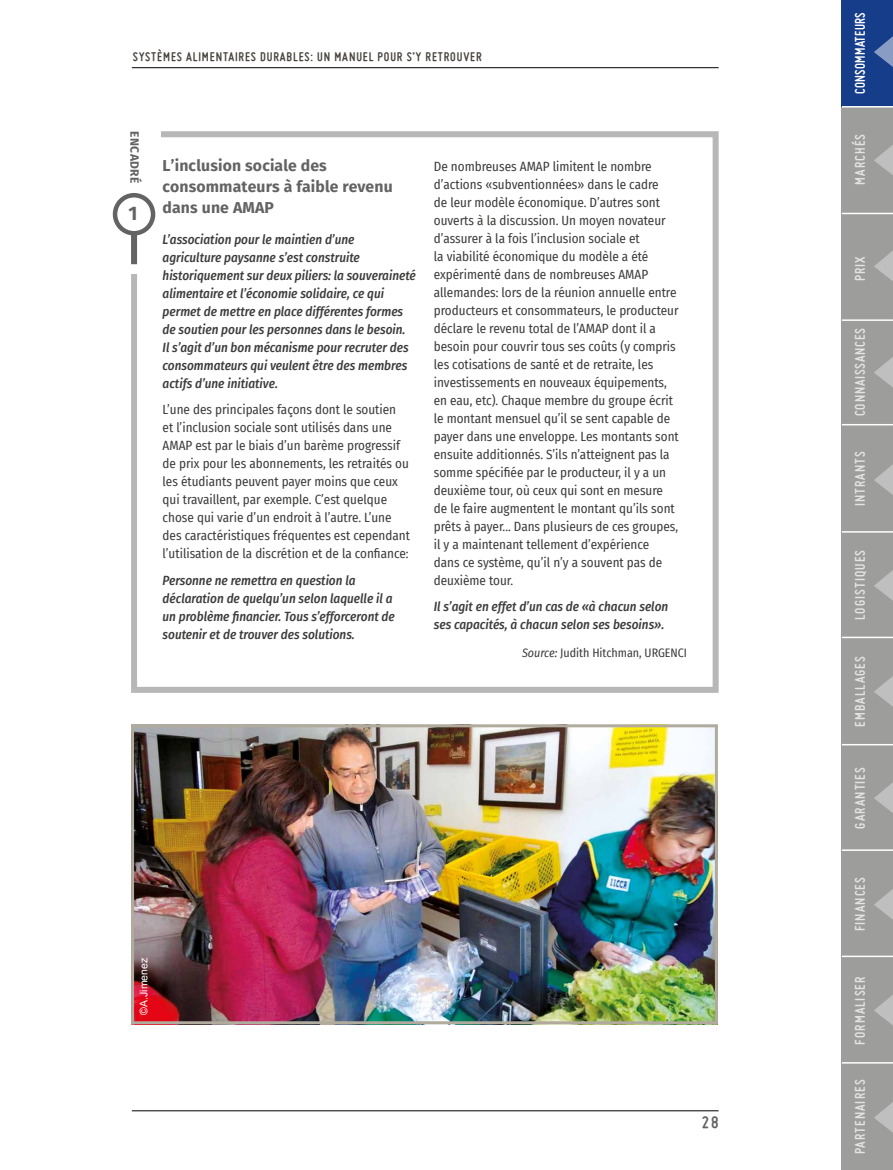
<style>
.page{position:relative;width:893px;height:1170px;background:#fff}
.page>*{position:absolute;margin:0;border:0;box-sizing:border-box;transform-origin:0 0}
.t1{font:700 19.5px "Fira Sans";color:#646363}
.t2{font:700 18px "Miso";color:#646363}
.t3{font:700 15.75px/21px "Fira Sans";letter-spacing:.01em;color:#646363}
.t4{font:700 15px "Miso";letter-spacing:.075em;color:#e3e3e3}
.t5{font:700 15px "Miso";letter-spacing:.055em;color:#e3e3e3}
.t6{font:700 15px "Miso";letter-spacing:.025em;color:#fff;scale:.95 1}
.t7{font:700 13.5px "Miso";letter-spacing:.065em;color:#49443f}
.t8{font:13.05px/18px "Fira Sans Condensed";color:#3c3c3b}
.t9{font:italic 500 13.05px/18px "Fira Sans Condensed";color:#3c3c3b}
.t10{font:12px "Fira Sans Condensed";color:#3c3c3b}
.t11{font:700 12px "Fira Sans";letter-spacing:.04em;color:#646363}
.t12{font:10.5px "Arial";color:#fff}
.s1{font-style:italic}
</style>
<div class="page">
<hr style="left:132px;top:67px;width:587px;height:1px;background:#000">
<hr style="left:132px;top:1110px;width:587px;height:1px;background:#000">
<div style="left:842px;top:531px;width:51px;height:107px;background:#9d9d9c"></div>
<div style="left:842px;top:850px;width:51px;height:107px;background:#9d9d9c"></div>
<div style="left:842px;top:106px;width:51px;height:107px;background:#9d9d9c"></div>
<div style="left:842px;top:638px;width:51px;height:106px;background:#9d9d9c"></div>
<div style="left:842px;top:957px;width:51px;height:106px;background:#9d9d9c"></div>
<div style="left:842px;top:1063px;width:51px;height:106px;background:#9d9d9c"></div>
<div style="left:842px;top:319px;width:51px;height:106px;background:#9d9d9c"></div>
<div style="left:842px;top:213px;width:51px;height:106px;background:#9d9d9c"></div>
<div style="left:842px;top:744px;width:51px;height:106px;background:#9d9d9c"></div>
<div style="left:842px;top:425px;width:51px;height:106px;background:#9d9d9c"></div>
<svg style="left:874px;top:145px;width:19px;height:30px"></svg>
<svg style="left:874px;top:251px;width:19px;height:30px"></svg>
<svg style="left:874px;top:357px;width:19px;height:30px"></svg>
<svg style="left:874px;top:464px;width:19px;height:31px"></svg>
<svg style="left:874px;top:570px;width:19px;height:30px"></svg>
<svg style="left:874px;top:676px;width:19px;height:30px"></svg>
<svg style="left:874px;top:782px;width:19px;height:31px"></svg>
<svg style="left:874px;top:889px;width:19px;height:30px"></svg>
<svg style="left:874px;top:995px;width:19px;height:30px"></svg>
<svg style="left:874px;top:1102px;width:19px;height:30px"></svg>
<hr style="left:842px;top:213px;width:51px;height:1px;background:#fff">
<hr style="left:842px;top:319px;width:51px;height:2px;background:#fff">
<hr style="left:842px;top:424px;width:51px;height:1px;background:#fff">
<hr style="left:842px;top:531px;width:51px;height:1px;background:#fff">
<hr style="left:842px;top:636px;width:51px;height:2px;background:#fff">
<hr style="left:842px;top:743px;width:51px;height:2px;background:#fff">
<hr style="left:842px;top:849px;width:51px;height:1px;background:#fff">
<hr style="left:842px;top:955px;width:51px;height:2px;background:#fff">
<hr style="left:842px;top:1061px;width:51px;height:2px;background:#fff">
<div style="left:842px;top:0;width:51px;height:106px;background:#153d8a"></div>
<svg style="left:874px;top:36px;width:19px;height:31px"></svg>
<hr style="left:842px;top:106px;width:51px;height:1px;background:#fff">
<div style="left:131px;top:131px;width:588px;height:561px;border:6px solid #b8b7b7"></div>
<div style="left:125px;top:126px;width:36px;height:147px;background:#fff"></div>
<div style="left:113px;top:193px;width:42px;height:42px;border:4px solid #646363;border-radius:50%"></div>
<div style="left:131px;top:233px;width:6px;height:31px;background:#646363"></div>
<img style="left:135px;top:728px;width:579px;height:292px">
<div style="left:131px;top:724px;width:587px;height:300px;border:3px solid #b1ab9e"></div>
<p class="t7" style="left:133px;top:49px;width:350px">SYSTÈMES ALIMENTAIRES DURABLES: UN MANUEL POUR S’Y RETROUVER</p>
<p class="t11" style="left:143px;top:131px;width:54px;rotate:90deg">ENCADRÉ</p>
<h1 class="t1" style="left:129px;top:200px;width:11px">1</h1>
<p class="t3" style="left:163px;top:155px;width:232px">L’inclusion sociale des consommateurs à faible revenu dans une AMAP</p>
<p class="t9" style="left:163px;top:229px;width:255px">L’association pour le maintien d’une agriculture paysanne s’est construite historiquement sur deux piliers: la souveraineté alimentaire et l’économie solidaire, ce qui permet de mettre en place différentes formes de soutien pour les personnes dans le besoin.<br>Il s’agit d’un bon mécanisme pour recruter des consommateurs qui veulent être des membres actifs d’une initiative.</p>
<p class="t8" style="left:163px;top:400px;width:249px">L’une des principales façons dont le soutien et l’inclusion sociale sont utilisés dans une AMAP est par le biais d’un barème progressif de prix pour les abonnements, les retraités ou les étudiants peuvent payer moins que ceux qui travaillent, par exemple. C’est quelque chose qui varie d’un endroit à l’autre. L’une des caractéristiques fréquentes est cependant l’utilisation de la discrétion et de la confiance:</p>
<p class="t9" style="left:163px;top:570px;width:234px">Personne ne remettra en question la déclaration de quelqu’un selon laquelle il a un problème financier. Tous s’efforceront de soutenir et de trouver des solutions.</p>
<p class="t8" style="left:434px;top:157px;width:246px">De nombreuses AMAP limitent le nombre d’actions «subventionnées» dans le cadre<br>de leur modèle économique. D’autres sont ouverts à la discussion. Un moyen novateur d’assurer à la fois l’inclusion sociale et<br>la viabilité économique du modèle a été expérimenté dans de nombreuses AMAP allemandes: lors de la réunion annuelle entre producteurs et consommateurs, le producteur déclare le revenu total de l’AMAP dont il a besoin pour couvrir tous ses coûts (y compris les cotisations de santé et de retraite, les investissements en nouveaux équipements, en eau, etc). Chaque membre du groupe écrit le montant mensuel qu’il se sent capable de payer dans une enveloppe. Les montants sont ensuite additionnés. S’ils n’atteignent pas la somme spécifiée par le producteur, il y a un deuxième tour, où ceux qui sont en mesure de le faire augmentent le montant qu’ils sont prêts à payer... Dans plusieurs de ces groupes, il y a maintenant tellement d’expérience<br>dans ce système, qu’il n’y a souvent pas de deuxième tour.</p>
<p class="t9" style="left:434px;top:597px;width:236px">Il s’agit en effet d’un cas de «à chacun selon ses capacités, à chacun selon ses besoins».</p>
<p class="t10" style="left:522px;top:644px;width:167px"><span class="s1">Source:</span> Judith Hitchman, URGENCI</p>
<p class="t12" style="left:137px;top:1014px;width:58px;rotate:-90deg">©A.Jimenez</p>
<h2 class="t2" style="left:702px;top:1111px;width:18px">28</h2>
<p class="t6" style="left:851px;top:94px;width:88px;rotate:-90deg">CONSOMMATEURS</p>
<p class="t4" style="left:851px;top:185px;width:52px;rotate:-90deg">MARCHÉS</p>
<p class="t4" style="left:851px;top:281px;width:26px;rotate:-90deg">PRIX</p>
<p class="t5" style="left:851px;top:416px;width:89px;rotate:-90deg">CONNAISSANCES</p>
<p class="t4" style="left:851px;top:506px;width:57px;rotate:-90deg">INTRANTS</p>
<p class="t4" style="left:851px;top:620px;width:72px;rotate:-90deg">LOGISTIQUES</p>
<p class="t4" style="left:851px;top:726px;width:72px;rotate:-90deg">EMBALLAGES</p>
<p class="t4" style="left:851px;top:828px;width:63px;rotate:-90deg">GARANTIES</p>
<p class="t4" style="left:851px;top:931px;width:56px;rotate:-90deg">FINANCES</p>
<p class="t4" style="left:851px;top:1044px;width:69px;rotate:-90deg">FORMALISER</p>
<p class="t4" style="left:851px;top:1154px;width:76px;rotate:-90deg">PARTENAIRES</p>
</div>
